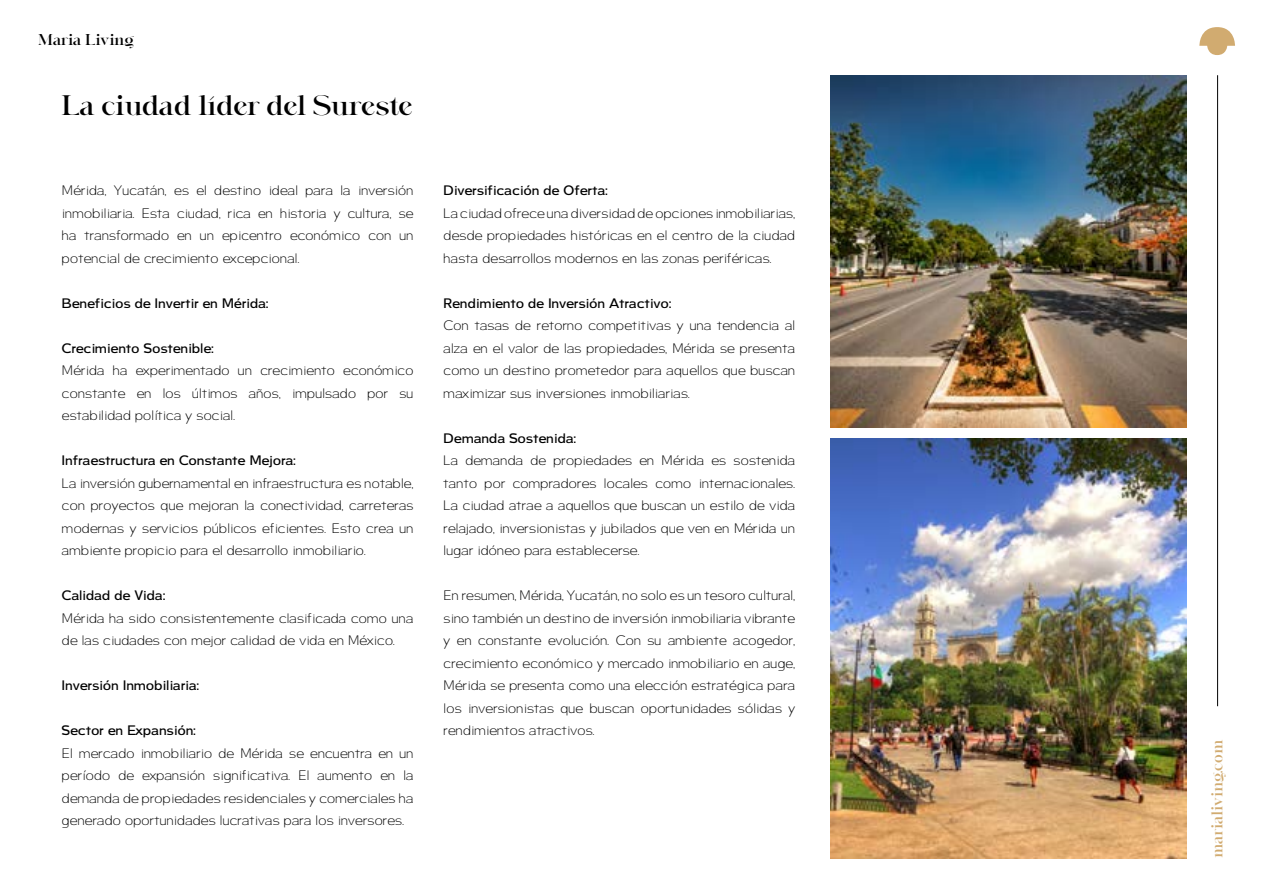
<style>
.page{position:relative;width:1263px;height:893px;background:#fff}
.page>*{position:absolute;margin:0;border:0;box-sizing:border-box;transform-origin:0 0}
.t1{font:27px "Nakilla";letter-spacing:-.005em;color:#000}
.t2{font:15px "Nakilla";color:#d1ab70}
.t3{font:15px "Nakilla";color:#000}
.t4{font:300 13.5px/22.5px "Aurel";letter-spacing:-.01em;color:#000;text-align:justify}
.t5{font:600 13.5px "Aurel";letter-spacing:-.01em;color:#000}
</style>
<div class="page">
<svg style="left:1199px;top:27px;width:36px;height:28px"></svg>
<hr style="left:1217px;top:75px;width:1px;height:631px;background:#000">
<img style="left:831px;top:75px;width:355px;height:352px">
<img style="left:831px;top:439px;width:355px;height:419px">
<p class="t3" style="left:38px;top:31px;width:97px">Maria Living</p>
<h1 class="t1" style="left:62px;top:89px;width:352px">La ciudad líder del Sureste</h1>
<p class="t4" style="left:62px;top:180px;width:353px">Me´rida, Yucata´n, es el destino ideal para la inversio´n inmobiliaria. Esta ciudad, rica en historia y cultura, se ha transformado en un epicentro econo´mico con un potencial de crecimiento excepcional.</p>
<p class="t5" style="left:62px;top:295px;width:209px">Beneficios de Invertir en Me´rida:</p>
<p class="t5" style="left:62px;top:340px;width:154px">Crecimiento Sostenible:</p>
<p class="t4" style="left:62px;top:360px;width:353px">Me´rida ha experimentado un crecimiento econo´mico constante en los u´ltimos an˜os, impulsado por su estabilidad poli´tica y social.</p>
<p class="t5" style="left:62px;top:452px;width:236px">Infraestructura en Constante Mejora:</p>
<p class="t4" style="left:62px;top:472px;width:353px">La inversio´n gubernamental en infraestructura es notable, con proyectos que mejoran la conectividad, carreteras modernas y servicios pu´blicos eficientes. Esto crea un ambiente propicio para el desarrollo inmobiliario.</p>
<p class="t5" style="left:62px;top:587px;width:105px">Calidad de Vida:</p>
<p class="t4" style="left:62px;top:607px;width:353px">Me´rida ha sido consistentemente clasificada como una de las ciudades con mejor calidad de vida en Me´xico.</p>
<p class="t5" style="left:62px;top:677px;width:139px">Inversio´n Inmobiliaria:</p>
<p class="t5" style="left:62px;top:722px;width:136px">Sector en Expansio´n:</p>
<p class="t4" style="left:62px;top:742px;width:353px">El mercado inmobiliario de Me´rida se encuentra en un peri´odo de expansio´n significativa. El aumento en la demanda de propiedades residenciales y comerciales ha generado oportunidades lucrativas para los inversores.</p>
<p class="t5" style="left:443px;top:182px;width:166px">Diversificacio´n de Oferta:</p>
<p class="t4" style="left:443px;top:202px;width:353px">La ciudad ofrece una diversidad de opciones inmobiliarias, desde propiedades histo´ricas en el centro de la ciudad hasta desarrollos modernos en las zonas perife´ricas.</p>
<p class="t5" style="left:443px;top:295px;width:230px">Rendimiento de Inversio´n Atractivo:</p>
<p class="t4" style="left:443px;top:315px;width:353px">Con tasas de retorno competitivas y una tendencia al alza en el valor de las propiedades, Me´rida se presenta como un destino prometedor para aquellos que buscan maximizar sus inversiones inmobiliarias.</p>
<p class="t5" style="left:443px;top:430px;width:134px">Demanda Sostenida:</p>
<p class="t4" style="left:443px;top:450px;width:353px">La demanda de propiedades en Me´rida es sostenida tanto por compradores locales como internacionales.<br>La ciudad atrae a aquellos que buscan un estilo de vida relajado, inversionistas y jubilados que ven en Me´rida un lugar ido´neo para establecerse.</p>
<p class="t4" style="left:443px;top:585px;width:353px">En resumen, Me´rida, Yucata´n, no solo es un tesoro cultural, sino tambie´n un destino de inversio´n inmobiliaria vibrante y en constante evolucio´n. Con su ambiente acogedor, crecimiento econo´mico y mercado inmobiliario en auge, Me´rida se presenta como una eleccio´n estrate´gica para los inversionistas que buscan oportunidades so´lidas y rendimientos atractivos.</p>
<p class="t2" style="left:1208px;top:858px;width:120px;rotate:-90deg">marialiving.com</p>
</div>
